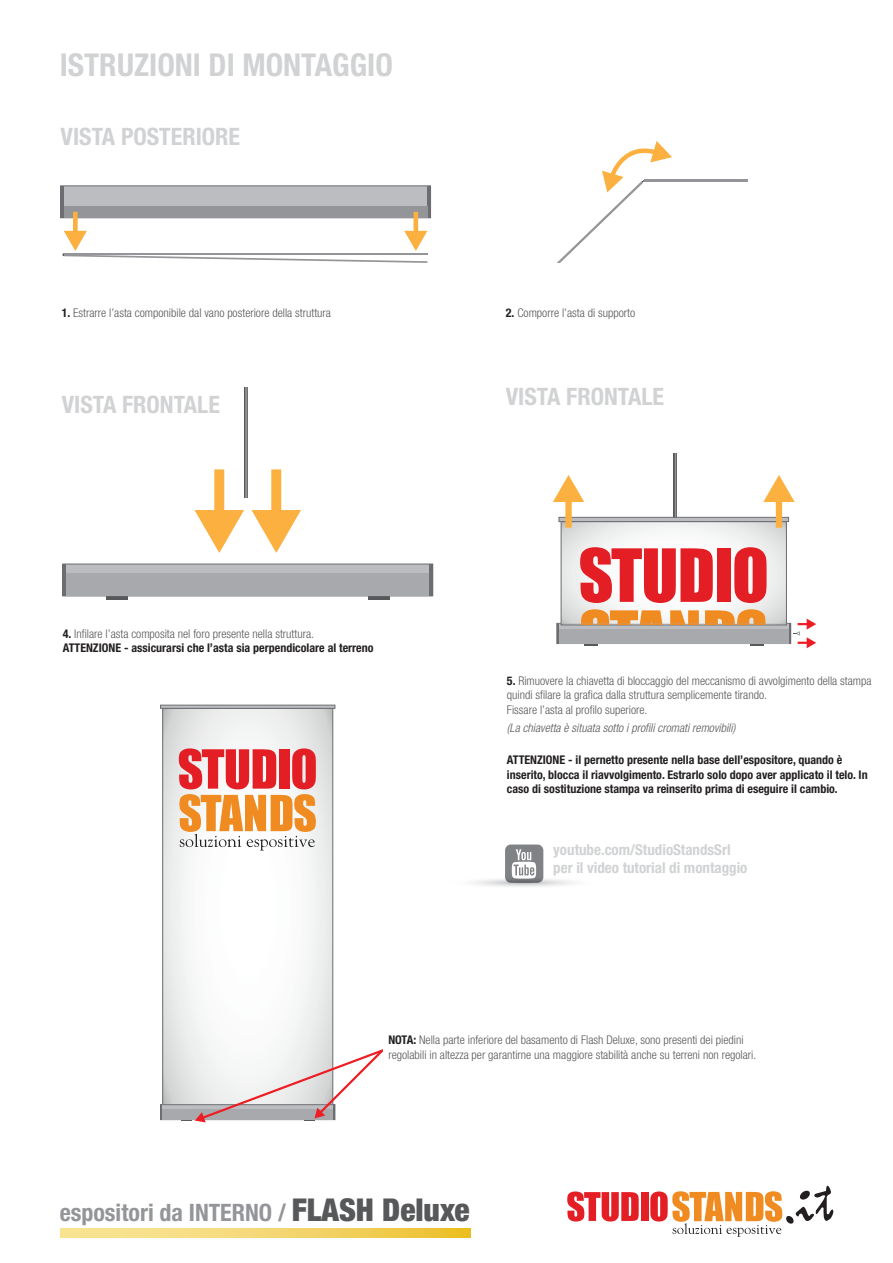
<style>
.page{position:relative;width:893px;height:1263px;background:#fff}
.page>*{position:absolute;margin:0;border:0;box-sizing:border-box;transform-origin:0 0}
.t1{font:700 condensed 31.5px "Helvetica Neue LT Pro";color:#d1d2d4}
.t2{font:700 condensed 24px "Helvetica Neue LT Pro";color:#d1d2d4}
.t3{font:700 condensed 24px "Helvetica Neue LT Pro";color:#939598}
.t4{font:700 condensed 15px/18px "Helvetica Neue LT Pro";color:#d1d2d4}
.t5{font:300 condensed 12px/14.4px "Helvetica Neue LT Pro";color:#57585a}
.t6{font:700 condensed 12px/14.4px "Helvetica Neue LT Pro";color:#231f20}
.t7{font:italic 300 condensed 12px "Helvetica Neue LT Pro";color:#57585a}
.s1{font-weight:700;color:#231f20}
.s2{font-weight:300;color:#57585a}
.s3{font-weight:900;font-size:31.5px;color:#57585a}
</style>
<div class="page">
<svg style="left:567px;top:1191px;width:72px;height:30px"></svg>
<div style="left:641px;top:1192px;width:7px;height:29px;background:#e41e25"></div>
<svg style="left:650px;top:1185px;width:183px;height:52px"></svg>
<svg style="left:60px;top:1228px;width:411px;height:9px;background:#f3d56b"></svg>
<hr style="left:645px;top:180px;width:103px;height:2px;background:#939598">
<svg style="left:558px;top:141px;width:114px;height:121px"></svg>
<hr style="left:106px;top:596px;width:21px;height:3px;background:#57585a">
<hr style="left:368px;top:596px;width:21px;height:3px;background:#57585a">
<div style="left:62px;top:564px;width:371px;height:32px;background:#bcbdc0;border:1px solid #6c6d70"></div>
<div style="left:66px;top:573px;width:364px;height:23px;background:#a8a9ad"></div>
<hr style="left:63px;top:564px;width:3px;height:32px;background:#6c6d70">
<hr style="left:430px;top:564px;width:3px;height:32px;background:#6c6d70">
<svg style="left:244px;top:388px;width:4px;height:110px"></svg>
<svg style="left:195px;top:469px;width:49px;height:84px"></svg>
<svg style="left:251px;top:469px;width:50px;height:84px"></svg>
<div style="left:60px;top:185px;width:371px;height:33px;background:#bcbdc0;border:1px solid #6c6d70"></div>
<hr style="left:61px;top:186px;width:3px;height:32px;background:#6c6d70">
<hr style="left:427px;top:186px;width:4px;height:32px;background:#6c6d70">
<div style="left:64px;top:206px;width:363px;height:12px;background:#939598"></div>
<svg style="left:63px;top:212px;width:364px;height:51px"></svg>
<svg style="left:674px;top:454px;width:2px;height:63px"></svg>
<hr style="left:584px;top:643px;width:14px;height:3px;background:#57585a">
<svg style="left:750px;top:644px;width:13px;height:2px"></svg>
<svg style="left:556px;top:623px;width:235px;height:21px"></svg>
<div style="left:559px;top:629px;width:230px;height:14px;background:#a8a9ad"></div>
<hr style="left:557px;top:623px;width:2px;height:20px;background:#6c6d70">
<hr style="left:789px;top:623px;width:2px;height:20px;background:#6c6d70">
<svg style="left:563px;top:523px;width:222px;height:100px"></svg>
<div style="left:561px;top:521px;width:226px;height:104px;border:1px solid #6c6d70"></div>
<svg style="left:581px;top:609px;width:118px;height:16px"></svg>
<svg style="left:705px;top:609px;width:62px;height:16px"></svg>
<svg style="left:580px;top:547px;width:133px;height:56px"></svg>
<div style="left:717px;top:548px;width:14px;height:54px;background:#e41e25"></div>
<svg style="left:734px;top:547px;width:33px;height:56px;background:#e74b51"></svg>
<svg style="left:584px;top:517px;width:179px;height:5px"></svg>
<svg style="left:763px;top:475px;width:32px;height:53px"></svg>
<svg style="left:553px;top:475px;width:31px;height:53px"></svg>
<svg style="left:793px;top:619px;width:23px;height:29px"></svg>
<div style="left:160px;top:1104px;width:175px;height:16px;background:#bcbdc0;border:1px solid #6c6d70"></div>
<div style="left:162px;top:1109px;width:171px;height:10px;background:#a8a9ad"></div>
<svg style="left:161px;top:1104px;width:1px;height:15px"></svg>
<svg style="left:165px;top:710px;width:166px;height:393px"></svg>
<div style="left:163px;top:708px;width:170px;height:397px;border:1px solid #6c6d70"></div>
<svg style="left:179px;top:748px;width:137px;height:102px"></svg>
<svg style="left:160px;top:705px;width:175px;height:4px"></svg>
<svg style="left:181px;top:1049px;width:202px;height:73px"></svg>
<svg style="left:505px;top:844px;width:38px;height:31px"></svg>
<svg style="left:446px;top:875px;width:154px;height:14px"></svg>
<h1 class="t1" style="left:60px;top:46px;width:335px">ISTRUZIONI DI MONTAGGIO</h1>
<h2 class="t2" style="left:61px;top:122px;width:181px">VISTA POSTERIORE</h2>
<p class="t5" style="left:62px;top:305px;width:271px"><span class="s1">1.</span> Estrarre l’asta componibile dal vano posteriore della struttura</p>
<h2 class="t2" style="left:62px;top:390px;width:160px">VISTA FRONTALE</h2>
<p class="t5" style="left:506px;top:305px;width:131px"><span class="s1">2.</span> Comporre l’asta di supporto</p>
<h2 class="t2" style="left:506px;top:382px;width:160px">VISTA FRONTALE</h2>
<p class="t6" style="left:63px;top:626px;width:312px">4. <span class="s2">Infilare l’asta composita nel foro presente nella struttura.<br></span>ATTENZIONE - assicurarsi che l’asta sia perpendicolare al terreno</p>
<p class="t5" style="left:507px;top:673px;width:366px"><span class="s1">5.</span> Rimuovere la chiavetta di bloccaggio del meccanismo di avvolgimento della stampa quindi sfilare la grafica dalla struttura semplicemente tirando.<br>Fissare l’asta al profilo superiore.</p>
<p class="t7" style="left:507px;top:721px;width:230px">(La chiavetta è situata sotto i profili cromati removibili)</p>
<p class="t6" style="left:507px;top:753px;width:362px">ATTENZIONE - il pernetto presente nella base dell’espositore, quando è inserito, blocca il riavvolgimento. Estrarlo solo dopo aver applicato il telo. In caso di sostituzione stampa va reinserito prima di eseguire il cambio.</p>
<p class="t4" style="left:553px;top:841px;width:196px">youtube.com/StudioStandsSrl per il video tutorial di montaggio</p>
<p class="t5" style="left:388px;top:1033px;width:369px"><span class="s1">NOTA:</span> Nella parte inferiore del basamento di Flash Deluxe, sono presenti dei piedini regolabili in altezza per garantirne una maggiore stabilità anche su terreni non regolari.</p>
<h2 class="t3" style="left:60px;top:1198px;width:412px">espositori da INTERNO / <span class="s3">FLASH Deluxe</span></h2>
</div>
